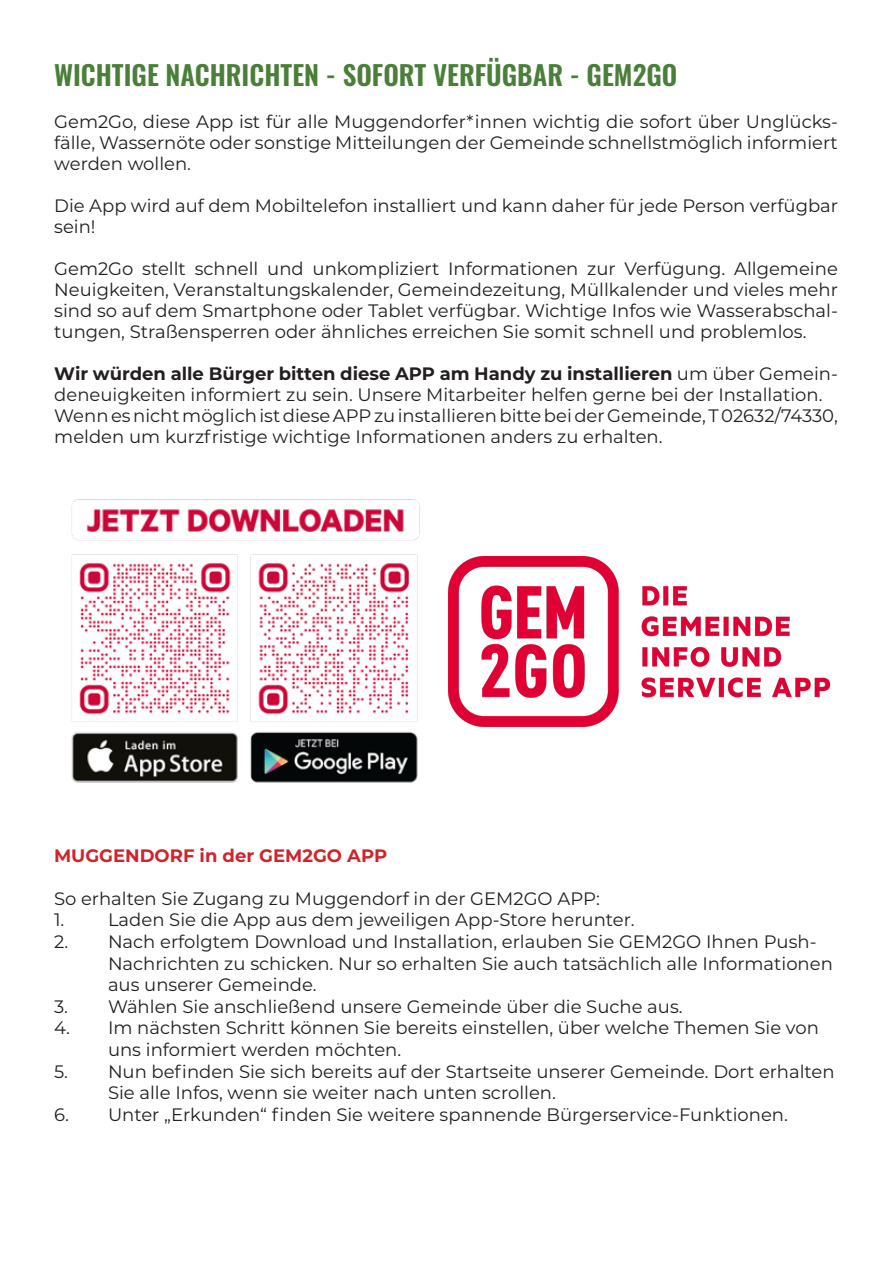
<style>
.page{position:relative;width:893px;height:1263px;background:#fff}
.page>*{position:absolute;margin:0;border:0;box-sizing:border-box;transform-origin:0 0}
.t1{font:600 27px "Oswald";color:#4a7f39}
.t2{font:18px/21px "Montserrat";color:#231f20}
.t3{font:700 18px "Montserrat";color:#d1232a}
.s1{font-weight:700}
</style>
<div class="page">
<img style="left:71px;top:499px;width:349px;height:284px">
<img style="left:449px;top:556px;width:382px;height:170px">
<p class="t1" style="left:54px;top:61px;width:625px">WICHTIGE NACHRICHTEN - SOFORT VERFÜGBAR - GEM2GO</p>
<p class="t2" style="left:54px;top:110px;width:785px;text-align:justify">Gem2Go, diese App ist für alle Muggendorfer*innen wichtig die sofort über Unglücks&shy;fälle, Wassernöte oder sonstige Mitteilungen der Gemeinde schnellstmöglich informiert werden wollen.</p>
<p class="t2" style="left:54px;top:194px;width:785px">Die App wird auf dem Mobiltelefon installiert und kann daher für jede Person verfügbar sein!</p>
<p class="t2" style="left:54px;top:257px;width:785px;text-align:justify">Gem2Go stellt schnell und unkompliziert Informationen zur Verfügung. Allgemeine Neuigkeiten, Veranstaltungskalender, Gemeindezeitung, Müllkalender und vieles mehr sind so auf dem Smartphone oder Tablet verfügbar. Wichtige Infos wie Wasserabschal&shy;tungen, Straßensperren oder ähnliches erreichen Sie somit schnell und problemlos.</p>
<p class="t2" style="left:54px;top:362px;width:785px"><span class="s1">Wir würden alle Bürger bitten diese APP am Handy zu installieren</span> um über Gemein&shy;deneuigkeiten informiert zu sein. Unsere Mitarbeiter helfen gerne bei der Installation.</p>
<p class="t2" style="left:54px;top:404px;width:785px">Wenn es nicht möglich ist diese APP zu installieren bitte bei der Gemeinde, T 02632/74330, melden um kurzfristige wichtige Informationen anders zu erhalten.</p>
<p class="t3" style="left:54px;top:842px;width:335px">MUGGENDORF in der GEM2GO APP</p>
<p class="t2" style="left:54px;top:887px;width:547px">So erhalten Sie Zugang zu Muggendorf in der GEM2GO APP:</p>
<p class="t2" style="left:54px;top:909px;width:12px">1.</p>
<p class="t2" style="left:108px;top:909px;width:528px">Laden Sie die App aus dem jeweiligen App-Store herunter.</p>
<p class="t2" style="left:108px;top:930px;width:726px;line-height:21.6px;text-indent:-54px">2. Nach erfolgtem Download und Installation, erlauben Sie GEM2GO Ihnen Push-<br>Nachrichten zu schicken. Nur so erhalten Sie auch tatsächlich alle Informationen aus unserer Gemeinde.</p>
<p class="t2" style="left:54px;top:995px;width:630px">3. Wählen Sie anschließend unsere Gemeinde über die Suche aus.</p>
<p class="t2" style="left:108px;top:1016px;width:712px;line-height:21.6px;text-indent:-54px">4. Im nächsten Schritt können Sie bereits einstellen, über welche Themen Sie von uns informiert werden möchten.</p>
<p class="t2" style="left:108px;top:1060px;width:728px;line-height:21.6px;text-indent:-54px">5. Nun befinden Sie sich bereits auf der Startseite unserer Gemeinde. Dort erhalten<br>Sie alle Infos, wenn sie weiter nach unten scrollen.</p>
<p class="t2" style="left:54px;top:1103px;width:735px">6. Unter „Erkunden“ finden Sie weitere spannende Bürgerservice-Funktionen.</p>
</div>
